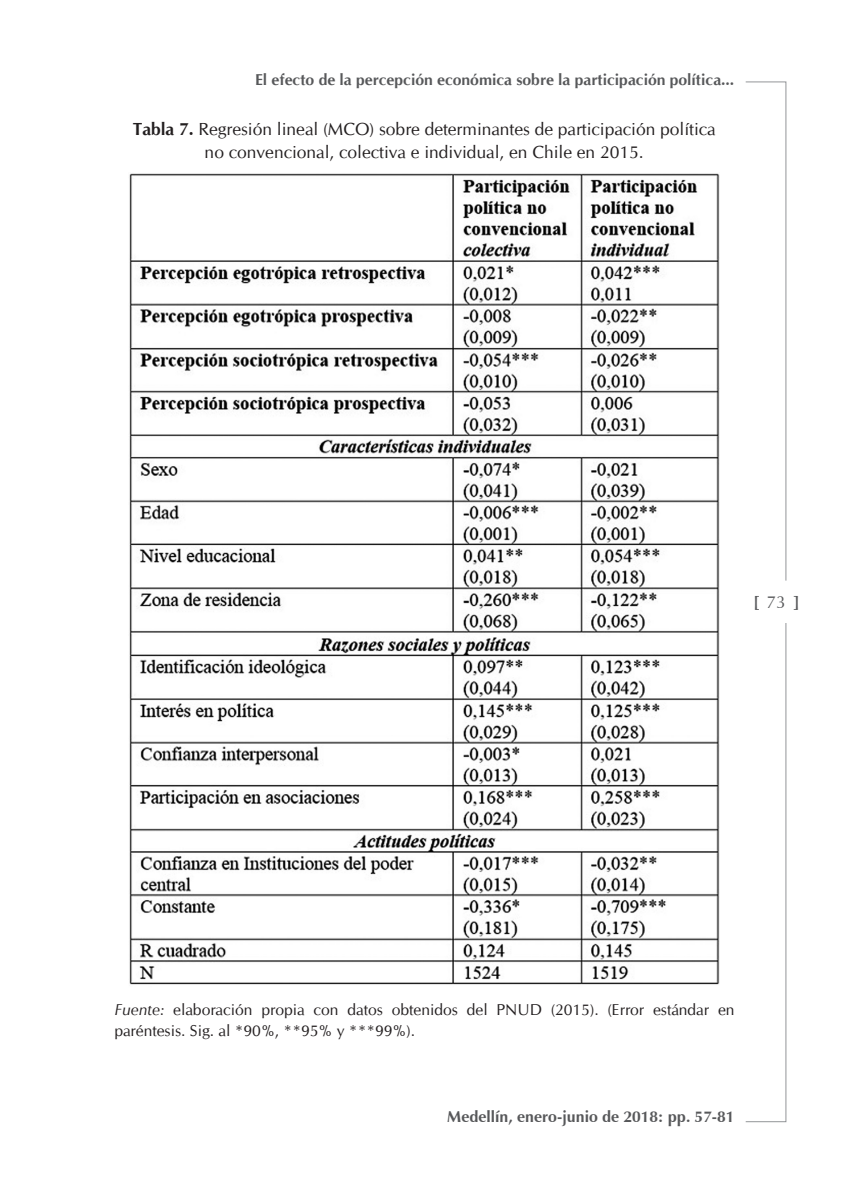
<style>
.page{position:relative;width:848px;height:1187px;background:#fff}
.page>*{position:absolute;margin:0;border:0;box-sizing:border-box;transform-origin:0 0}
.tit_fig{font:17.5px/22.8px "CG Omega";color:#231f20;text-align:center}
.t1{font:700 17.5px "Zapf Humanist 601 BT";color:#57585a}
.fuente{font:15.75px/21px "CG Omega";color:#231f20}
.t2{font:700 15.75px "CG Omega";color:#57585a}
.t3{font:700 15.75px "Zapf Humanist 601 BT";color:#57585a}
.s1{font-weight:700}
.s2{font-weight:400}
.s3{font-style:italic}
</style>
<div class="page">
<svg style="left:745px;top:81px;width:41px;height:500px"></svg>
<svg style="left:745px;top:623px;width:41px;height:499px"></svg>
<img style="left:129px;top:173px;width:590px;height:812px">
<p class="t2" style="left:255px;top:70px;width:480px">El efecto de la percepción económica sobre la participación política...</p>
<p class="tit_fig" style="left:133px;top:118px;width:584px"><span class="s1">Tabla 7.</span> Regresión lineal (MCO) sobre determinantes de participación política no convencional, colectiva e individual, en Chile en 2015.</p>
<p class="t1" style="left:754px;top:591px;width:47px">[ <span class="s2">73</span> ]</p>
<p class="fuente" style="left:114px;top:999px;width:621px"><span class="s3">Fuente:</span> elaboración propia con datos obtenidos del PNUD (2015). (Error estándar en paréntesis. Sig. al *90%, **95% y ***99%).</p>
<p class="t3" style="left:447px;top:1106px;width:289px">Medellín, enero-junio de 2018: pp. 57-81</p>
</div>
